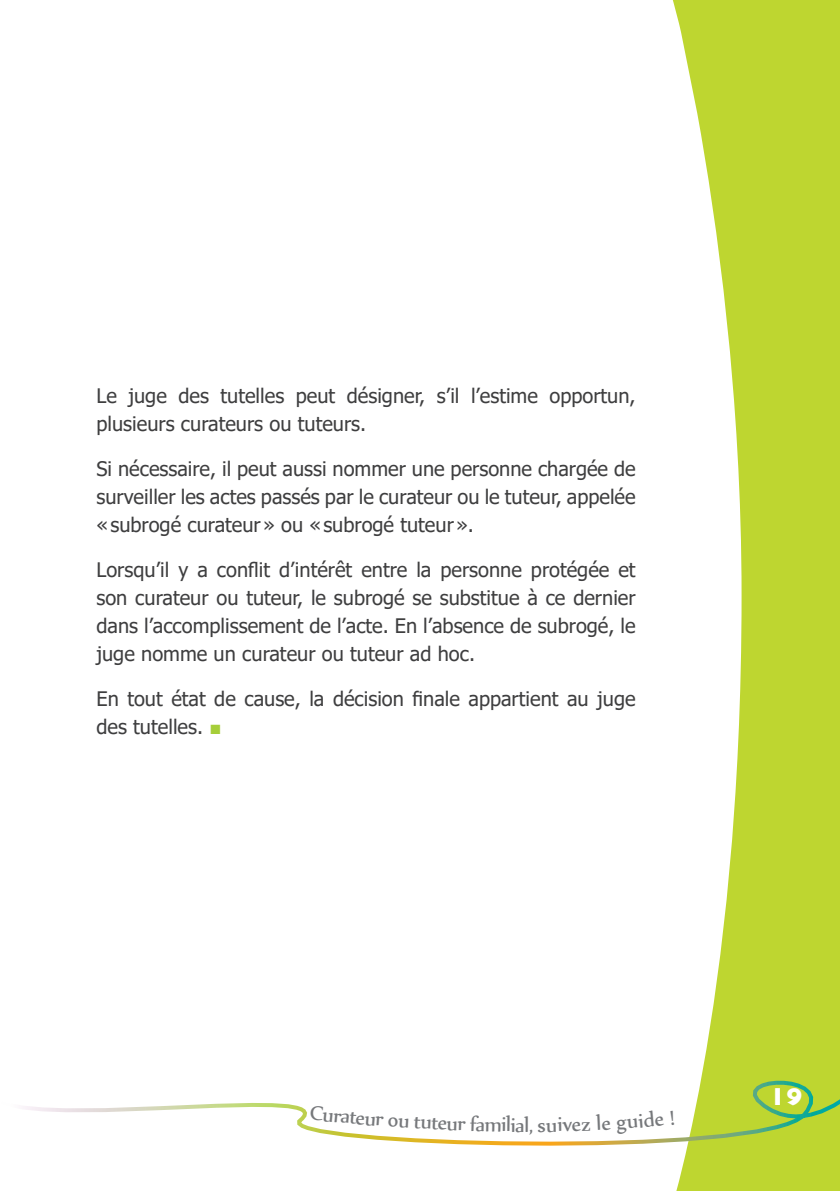
<style>
.page{position:relative;width:840px;height:1191px;background:#fff}
.page>*{position:absolute;margin:0;border:0;box-sizing:border-box;transform-origin:0 0}
.t1{font:24px "Nyala";color:#76787b}
.t2{font:800 24px "Gill Sans";color:#fff}
.texte{font:20px/28px "Tahoma";color:#3e3e3f}
.s1{font-family:"Arial";font-weight:700;color:#a6ce39}
</style>
<div class="page">
<svg style="left:672px;top:0;width:167px;height:1191px;fill:#bed630"></svg>
<svg style="left:23px;top:1078px;width:816px;height:69px"></svg>
<svg style="left:310px;top:1105px;width:32px;height:17px"></svg>
<svg style="left:375px;top:1116px;width:33px;height:11px"></svg>
<svg style="left:546px;top:1114px;width:64px;height:17px"></svg>
<svg style="left:616px;top:1110px;width:58px;height:24px"></svg>
<p class="texte" style="left:96px;top:383px;width:540px">Le juge des tutelles peut désigner, s’il l’estime opportun, plusieurs curateurs ou tuteurs.</p>
<p class="texte" style="left:96px;top:456px;width:540px;text-align:justify">Si nécessaire, il peut aussi nommer une personne chargée de surveiller les actes passés par le curateur ou le tuteur, appelée «subrogé curateur» ou «subrogé tuteur».</p>
<p class="texte" style="left:96px;top:557px;width:540px;text-align:justify">Lorsqu’il y a conflit d’intérêt entre la personne protégée et son curateur ou tuteur, le subrogé se substitue à ce dernier dans l’accomplissement de l’acte. En l’absence de subrogé, le juge nomme un curateur ou tuteur ad hoc.</p>
<p class="texte" style="left:96px;top:686px;width:540px">En tout état de cause, la décision finale appartient au juge des tutelles. <span class="s1">■</span></p>
<p class="t1" style="left:342px;top:1101px;width:37px;rotate:5deg">ateu</p>
<p class="t1" style="left:414px;top:1106px;width:35px;rotate:3deg">tute</p>
<p class="t1" style="left:446px;top:1108px;width:40px;rotate:2deg">ur fa</p>
<p class="t1" style="left:484px;top:1109px;width:33px;rotate:1deg">mili</p>
<p class="t1" style="left:515px;top:1110px;width:32px">al, s</p>
<p class="t2" style="left:769px;top:1083px;width:34px">19</p>
</div>
